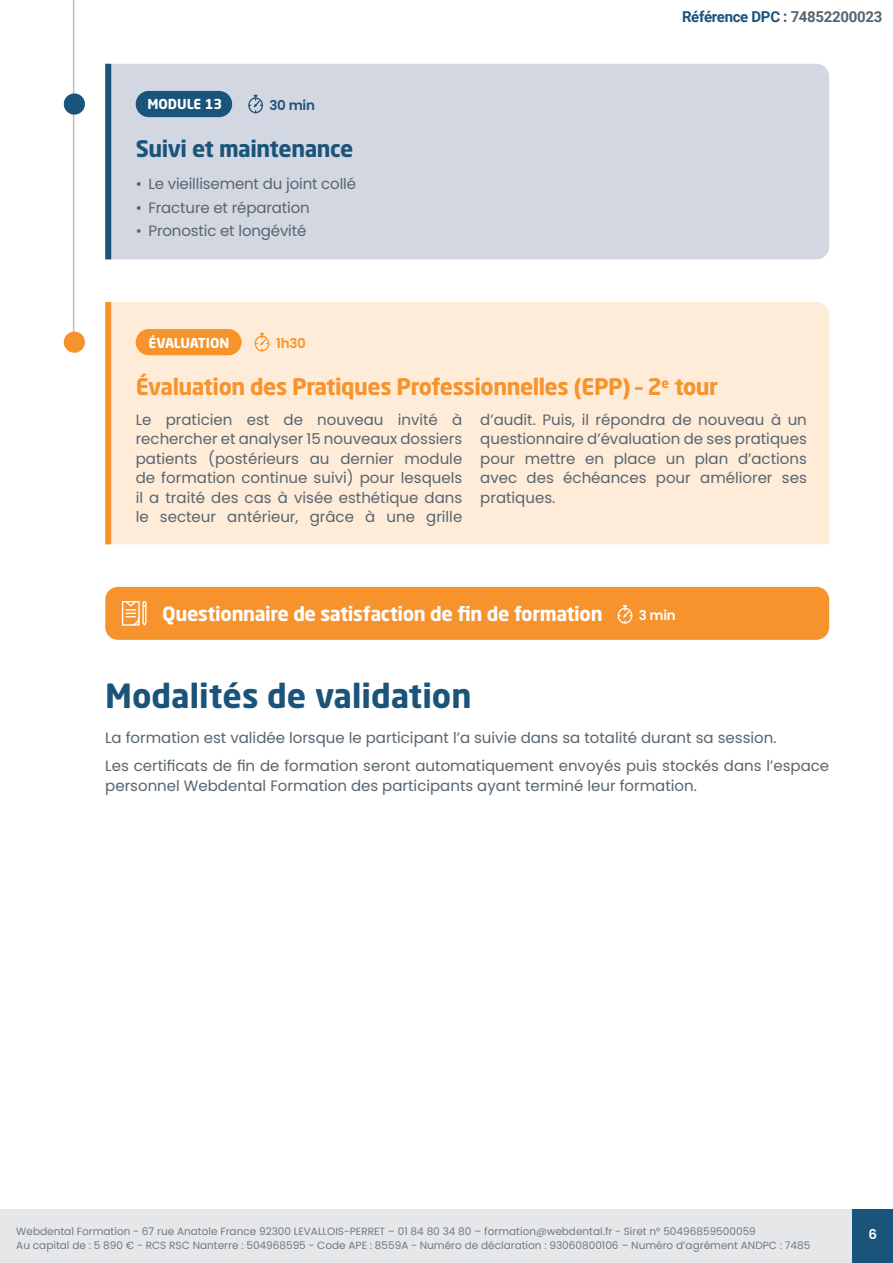
<style>
.page{position:relative;width:893px;height:1263px;background:#fff}
.page>*{position:absolute;margin:0;border:0;box-sizing:border-box;transform-origin:0 0}
.t1{font:700 33px "Neo Sans Std";color:#1b547a}
.t2{font:700 22.5px "Neo Sans Std";letter-spacing:-.02em;color:#f7932c}
.t3{font:700 22.5px "Neo Sans Std";letter-spacing:-.02em;color:#1b547a}
.t4{font:700 19.5px "Neo Sans Std";letter-spacing:-.02em;color:#fff}
.t5{font:15px/19.5px "Poppins";color:#57646e;text-align:justify}
.t6{font:700 15px "Roboto";letter-spacing:-.02em;color:#1b547a}
.t7{font:700 13.5px "Neo Sans Std";letter-spacing:-.02em;color:#fff}
.t8{font:700 13.5px "Neo Sans Std";color:#fff}
.t9{font:600 13.5px "Poppins";color:#fff}
.t10{font:600 13.5px "Poppins";color:#1b547a}
.t11{font:600 13.5px "Poppins";color:#f7932c}
.t12{font:10.5px/13.5px "Poppins";color:#707982}
.s1{color:#57646e}
</style>
<div class="page">
<div style="left:0;top:1210px;width:893px;height:53px;background:#e6e7e9"></div>
<div style="left:853px;top:1210px;width:40px;height:53px;background:#1b547a"></div>
<hr style="left:73px;top:0;width:1px;height:344px;background:#bcbdc0">
<div style="left:64px;top:93px;width:21px;height:22px;background:#1b547a;border-radius:50%"></div>
<div style="left:111px;top:64px;width:718px;height:195px;background:#d3d7e1"></div>
<div style="left:105px;top:64px;width:6px;height:195px;background:#1b547a"></div>
<svg style="left:248px;top:95px;width:15px;height:18px"></svg>
<div style="left:136px;top:91px;width:96px;height:26px;background:#1b547a;border-radius:13px"></div>
<div style="left:64px;top:332px;width:21px;height:21px;background:#f7932c;border-radius:50%"></div>
<div style="left:111px;top:302px;width:718px;height:242px;background:#feecd9"></div>
<div style="left:105px;top:302px;width:6px;height:242px;background:#f7932c"></div>
<svg style="left:255px;top:333px;width:14px;height:18px"></svg>
<div style="left:136px;top:329px;width:106px;height:26px;background:#f7932c;border-radius:13px"></div>
<div style="left:105px;top:587px;width:724px;height:53px;background:#f7932c;border-radius:13px"></div>
<svg style="left:618px;top:605px;width:14px;height:19px"></svg>
<svg style="left:122px;top:601px;width:25px;height:25px"></svg>
<p class="t8" style="left:147px;top:96px;width:76px">MODULE 13</p>
<p class="t10" style="left:269px;top:97px;width:47px">30 min</p>
<h2 class="t3" style="left:136px;top:134px;width:219px">Suivi et maintenance</h2>
<p class="t5" style="left:136px;top:174px;width:222px">• Le vieillisement du joint collé</p>
<p class="t5" style="left:136px;top:198px;width:175px">• Fracture et réparation</p>
<p class="t5" style="left:136px;top:221px;width:172px">• Pronostic et longévité</p>
<p class="t7" style="left:149px;top:334px;width:82px">ÉVALUATION</p>
<p class="t11" style="left:276px;top:336px;width:31px">1h30</p>
<p class="t6" style="left:682px;top:6px;width:202px">Référence DPC : <span class="s1">74852200023</span></p>
<h2 class="t2" style="left:136px;top:372px;width:584px">Évaluation des Pratiques Professionnelles (EPP) – 2<sup>e</sup> tour</h2>
<p class="t5" style="left:136px;top:410px;width:328px">Le praticien est de nouveau invité à rechercher et analyser 15 nouveaux dossiers patients (postérieurs au dernier module de formation continue suivi) pour lesquels il a traité des cas à visée esthétique dans le secteur antérieur, grâce à une grille</p>
<p class="t5" style="left:480px;top:410px;width:328px">d’audit. Puis, il répondra de nouveau à un questionnaire d’évaluation de ses pratiques pour mettre en place un plan d’actions avec des échéances pour améliorer ses pratiques.</p>
<h3 class="t4" style="left:162px;top:602px;width:442px">Questionnaire de satisfaction de fin de formation</h3>
<p class="t9" style="left:639px;top:608px;width:39px">3 min</p>
<h1 class="t1" style="left:105px;top:674px;width:368px">Modalités de validation</h1>
<p class="t5" style="left:105px;top:724px;width:725px;line-height:28px">La formation est validée lorsque le participant l’a suivie dans sa totalité durant sa session.<br>Les certificats de fin de formation seront automatiquement envoyés puis stockés dans l’espace</p>
<p class="t5" style="left:105px;top:776px;width:593px">personnel Webdental Formation des participants ayant terminé leur formation.</p>
<p class="t12" style="left:16px;top:1225px;width:795px">Webdental Formation - 67 rue Anatole France 92300 LEVALLOIS-PERRET – 01 84 80 34 80 – formation@webdental.fr - Siret n° 50496859500059<br>Au capital de : 5 890 € - RCS RSC Nanterre : 504968595 - Code APE : 8559A - Numéro de déclaration : 93060800106 – Numéro d’agrément ANDPC : 7485</p>
<p class="t9" style="left:868px;top:1227px;width:10px">6</p>
</div>
